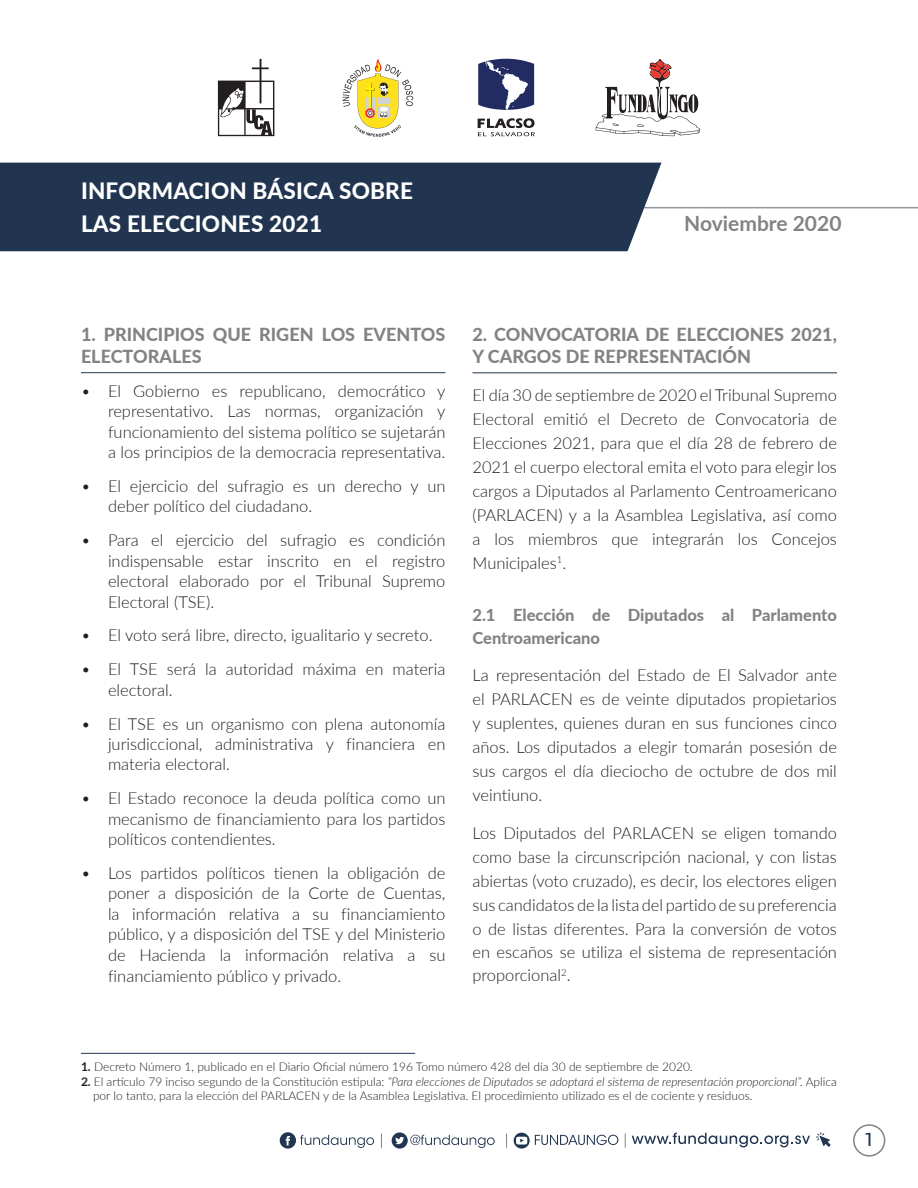
<style>
.page{position:relative;width:918px;height:1188px;background:#fff}
.page>*{position:absolute;margin:0;border:0;box-sizing:border-box;transform-origin:0 0}
.t1{font:800 22.5px "Lato";letter-spacing:.01em;color:#fff}
.t2{font:700 21px "Lato";color:#828383}
.t3{font:800 18px/22.5px "Lato";color:#828383}
.t4{font:18px "Roboto";color:#213550;scale:1.09 1}
.t5{font:300 16.5px/20.4px "Lato";color:#231f20;text-align:justify}
.t6{font:800 16.5px/22.5px "Lato";color:#828383}
.t7{font:300 12px/14.4px "Lato";color:#231f20}
.s1{font-weight:700}
.s2{font-style:italic}
</style>
<div class="page">
<div style="left:853px;top:1124px;width:32px;height:33px;border:2px solid #828383;border-radius:50%"></div>
<svg style="left:514px;top:1133px;width:104px;height:16px"></svg>
<svg style="left:506px;top:1134px;width:1px;height:14px"></svg>
<svg style="left:392px;top:1132px;width:103px;height:17px"></svg>
<svg style="left:381px;top:1134px;width:1px;height:14px"></svg>
<svg style="left:280px;top:1132px;width:94px;height:17px"></svg>
<svg style="left:625px;top:1134px;width:1px;height:14px"></svg>
<svg style="left:632px;top:1133px;width:178px;height:14px"></svg>
<svg style="left:816px;top:1132px;width:15px;height:15px"></svg>
<hr style="left:569px;top:207px;width:349px;height:1px;background:#939698">
<div style="left:0;top:163px;width:662px;height:88px;background:#213550"></div>
<svg style="left:343px;top:58px;width:70px;height:79px"></svg>
<svg style="left:218px;top:59px;width:56px;height:77px"></svg>
<svg style="left:478px;top:59px;width:56px;height:51px"></svg>
<svg style="left:478px;top:118px;width:57px;height:18px"></svg>
<svg style="left:596px;top:59px;width:104px;height:77px"></svg>
<hr style="left:81px;top:1053px;width:334px;height:1px;background:#213550">
<hr style="left:81px;top:372px;width:365px;height:1px;background:#213550">
<hr style="left:472px;top:372px;width:365px;height:1px;background:#213550">
<p class="t1" style="left:81px;top:174px;width:334px">INFORMACION BÁSICA SOBRE</p>
<p class="t1" style="left:81px;top:207px;width:243px">LAS ELECCIONES 2021</p>
<p class="t2" style="left:684px;top:208px;width:159px">Noviembre 2020</p>
<p class="t3" style="left:81px;top:322px;width:366px">1. PRINCIPIOS QUE RIGEN LOS EVENTOS<br>ELECTORALES</p>
<p class="t5" style="left:108px;top:380px;width:339px;text-indent:-27px">• El Gobierno es republicano, democrático y representativo. Las normas, organización y funcionamiento del sistema político se sujetarán a los principios de la democracia representativa.</p>
<p class="t5" style="left:108px;top:475px;width:339px;text-indent:-27px">• El ejercicio del sufragio es un derecho y un deber político del ciudadano.</p>
<p class="t5" style="left:108px;top:530px;width:339px;text-indent:-27px">• Para el ejercicio del sufragio es condición indispensable estar inscrito en el registro electoral elaborado por el Tribunal Supremo Electoral (TSE).</p>
<p class="t5" style="left:81px;top:625px;width:353px">• El voto será libre, directo, igualitario y secreto.</p>
<p class="t5" style="left:108px;top:659px;width:339px;text-indent:-27px">• El TSE será la autoridad máxima en materia electoral.</p>
<p class="t5" style="left:108px;top:713px;width:339px;text-indent:-27px">• El TSE es un organismo con plena autonomía jurisdiccional, administrativa y financiera en materia electoral.</p>
<p class="t5" style="left:108px;top:788px;width:339px;text-indent:-27px">• El Estado reconoce la deuda política como un mecanismo de financiamiento para los partidos políticos contendientes.</p>
<p class="t5" style="left:108px;top:862px;width:339px;text-indent:-27px">• Los partidos políticos tienen la obligación de poner a disposición de la Corte de Cuentas, la información relativa a su financiamiento público, y a disposición del TSE y del Ministerio de Hacienda la información relativa a su financiamiento público y privado.</p>
<p class="t3" style="left:472px;top:322px;width:366px">2. CONVOCATORIA DE ELECCIONES 2021,<br>Y CARGOS DE REPRESENTACIÓN</p>
<p class="t5" style="left:472px;top:382px;width:366px;line-height:24px">El día 30 de septiembre de 2020 el Tribunal Supremo Electoral emitió el Decreto de Convocatoria de Elecciones 2021, para que el día 28 de febrero de 2021 el cuerpo electoral emita el voto para elegir los cargos a Diputados al Parlamento Centroamericano (PARLACEN) y a la Asamblea Legislativa, así como a los miembros que integrarán los Concejos Municipales<sup>1</sup>.</p>
<p class="t6" style="left:472px;top:603px;width:366px">2.1 Elección de Diputados al Parlamento<br>Centroamericano</p>
<p class="t5" style="left:472px;top:663px;width:366px;line-height:24px">La representación del Estado de El Salvador ante el PARLACEN es de veinte diputados propietarios y suplentes, quienes duran en sus funciones cinco años. Los diputados a elegir tomarán posesión de sus cargos el día dieciocho de octubre de dos mil veintiuno.</p>
<p class="t5" style="left:472px;top:820px;width:366px;line-height:23.7px">Los Diputados del PARLACEN se eligen tomando como base la circunscripción nacional, y con listas abiertas (voto cruzado), es decir, los electores eligen sus candidatos de la lista del partido de su preferencia o de listas diferentes. Para la conversión de votos en escaños se utiliza el sistema de representación proporcional<sup>2</sup>.</p>
<p class="t7" style="left:81px;top:1059px;width:613px"><span class="s1">1.</span> Decreto Número 1, publicado en el Diario Oficial número 196 Tomo número 428 del día 30 de septiembre de 2020.</p>
<p class="t7" style="left:93px;top:1074px;width:745px;text-indent:-12px"><span class="s1">2.</span> El artículo 79 inciso segundo de la Constitución estipula: <span class="s2">“Para elecciones de Diputados se adoptará el sistema de representación proporcional”.</span> Aplica por lo tanto, para la elección del PARLACEN y de la Asamblea Legislativa. El procedimiento utilizado es el de cociente y residuos.</p>
<p class="t4" style="left:864px;top:1127px;width:12px">1</p>
</div>
